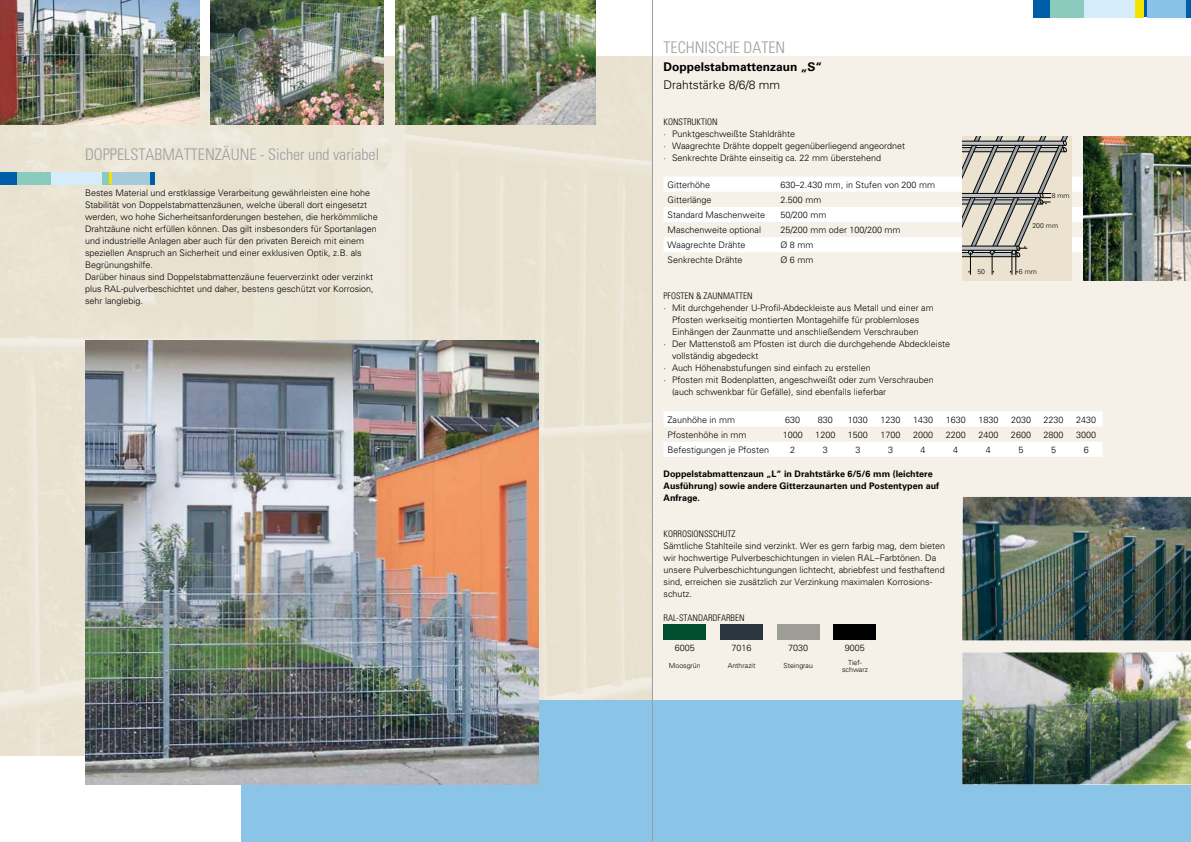
<style>
.page{position:relative;width:1191px;height:842px;background:#fff}
.page>*{position:absolute;margin:0;border:0;box-sizing:border-box;transform-origin:0 0}
.t1{font:300 condensed 16px "Univers";color:#9c9e9f}
.t2{font:700 12px "Univers";color:#000}
.t3{font:300 12px "Univers";color:#000}
.t4{font:300 9px/12px "Univers";color:#000}
.t5{font:700 9px/12px "Univers";color:#000}
.t6{font:300 condensed 9px "Univers";color:#000}
.t7{font:300 7px/7px "Univers";color:#000;text-align:center}
.t8{font:300 6.9px "Univers";color:#000}
</style>
<div class="page">
<img style="left:0;top:57px;width:652px;height:699px">
<div style="left:652px;top:57px;width:539px;height:699px;background:#f5f1e8"></div>
<div style="left:241px;top:700px;width:950px;height:142px;background:#8ac4e7"></div>
<hr style="left:652px;top:0;width:1px;height:842px;background:#9c9e9f">
<div style="left:0;top:172px;width:17px;height:12px;background:#005ea8"></div>
<div style="left:17px;top:172px;width:34px;height:12px;background:#8bcbbd"></div>
<div style="left:51px;top:172px;width:51px;height:12px;background:#d5edfa"></div>
<div style="left:102px;top:172px;width:9px;height:12px;background:#8bcbbd"></div>
<div style="left:111px;top:172px;width:39px;height:12px;background:#a5cbda"></div>
<hr style="left:151px;top:172px;width:4px;height:12px;background:#005ea8">
<svg style="left:109px;top:172px;width:3px;height:12px"></svg>
<img style="left:210px;top:0;width:174px;height:124px">
<div style="left:1033px;top:0;width:17px;height:17px;background:#005ea8"></div>
<div style="left:1050px;top:0;width:34px;height:17px;background:#8bcbbd"></div>
<div style="left:1084px;top:0;width:51px;height:17px;background:#d5edfa"></div>
<div style="left:1135px;top:0;width:9px;height:17px;background:#f3e400"></div>
<div style="left:1146px;top:0;width:40px;height:17px;background:#87c3e7"></div>
<div style="left:1186px;top:0;width:5px;height:17px;background:#005ea8"></div>
<svg style="left:1144px;top:0;width:2px;height:17px"></svg>
<img style="left:85px;top:340px;width:454px;height:444px">
<img style="left:0;top:0;width:199px;height:124px">
<img style="left:395px;top:0;width:200px;height:124px">
<img style="left:962px;top:497px;width:229px;height:143px">
<img style="left:962px;top:652px;width:229px;height:132px">
<svg style="left:664px;top:411px;width:438px;height:46px"></svg>
<div style="left:663px;top:625px;width:43px;height:15px;background:#004e2d"></div>
<div style="left:720px;top:625px;width:43px;height:15px;background:#29363e"></div>
<div style="left:777px;top:625px;width:42px;height:15px;background:#9d9c95"></div>
<div style="left:833px;top:625px;width:43px;height:15px;background:#000"></div>
<svg style="left:664px;top:136px;width:419px;height:144px"></svg>
<img style="left:1083px;top:136px;width:108px;height:144px">
<h1 class="t1" style="left:85px;top:145px;width:296px">DOPPELSTABMATTENZÄUNE - SICHER UND VARIABEL</h1>
<p class="t4" style="left:85px;top:187px;width:294px">Bestes Material und erstklassige Verarbeitung gewährleisten eine hohe Stabilität von Doppelstabmattenzäunen, welche überall dort eingesetzt werden, wo hohe Sicherheitsanforderungen bestehen, die herkömmliche Drahtzäune nicht erfüllen können. Das gilt insbesonders für Sportanlagen und industrielle Anlagen aber auch für den privaten Bereich mit einem speziellen Anspruch an Sicherheit und einer exklusiven Optik, z.B. als Begrünungshilfe.<br>Darüber hinaus sind Doppelstabmattenzäune feuerverzinkt oder verzinkt plus RAL-pulverbeschichtet und daher, bestens geschützt vor Korrosion, sehr langlebig.</p>
<h1 class="t1" style="left:663px;top:37px;width:123px">TECHNISCHE DATEN</h1>
<h2 class="t2" style="left:663px;top:59px;width:160px">Doppelstabmattenzaun „S“</h2>
<h2 class="t3" style="left:663px;top:77px;width:118px">Drahtstärke 8/6/8 mm</h2>
<p class="t6" style="left:663px;top:116px;width:55px">KONSTRUKTION</p>
<p class="t4" style="left:663px;top:127px;width:243px">· Punktgeschweißte Stahldrähte<br>· Waagrechte Drähte doppelt gegenüberliegend angeordnet · Senkrechte Drähte einseitig ca. 22 mm überstehend</p>
<p class="t4" style="left:667px;top:179px;width:44px">Gitterhöhe</p>
<p class="t4" style="left:780px;top:179px;width:156px">630–2.430 mm, in Stufen von 200 mm</p>
<p class="t4" style="left:667px;top:194px;width:46px">Gitterlänge</p>
<p class="t4" style="left:780px;top:194px;width:43px">2.500 mm</p>
<p class="t4" style="left:667px;top:209px;width:99px">Standard Maschenweite</p>
<p class="t4" style="left:780px;top:209px;width:48px">50/200 mm</p>
<p class="t4" style="left:667px;top:224px;width:95px">Maschenweite optional</p>
<p class="t4" style="left:780px;top:224px;width:122px">25/200 mm oder 100/200 mm</p>
<p class="t4" style="left:667px;top:239px;width:80px">Waagrechte Drähte</p>
<p class="t4" style="left:780px;top:239px;width:35px">Ø 8 mm</p>
<p class="t4" style="left:667px;top:254px;width:77px">Senkrechte Drähte</p>
<p class="t4" style="left:780px;top:254px;width:35px">Ø 6 mm</p>
<p class="t6" style="left:663px;top:291px;width:90px">PFOSTEN &amp; ZAUNMATTEN</p>
<p class="t4" style="left:663px;top:302px;width:272px">· Mit durchgehender U-Profil-Abdeckleiste aus Metall und einer am</p>
<p class="t4" style="left:672px;top:314px;width:249px">Pfosten werkseitig montierten Montagehilfe für problemloses</p>
<p class="t4" style="left:672px;top:326px;width:248px">Einhängen der Zaunmatte und anschließendem Verschrauben</p>
<p class="t4" style="left:663px;top:338px;width:288px">· Der Mattenstoß am Pfosten ist durch die durchgehende Abdeckleiste</p>
<p class="t4" style="left:672px;top:350px;width:88px">vollständig abgedeckt</p>
<p class="t4" style="left:663px;top:362px;width:209px">· Auch Höhenabstufungen sind einfach zu erstellen</p>
<p class="t4" style="left:663px;top:374px;width:272px">· Pfosten mit Bodenplatten, angeschweißt oder zum Verschrauben</p>
<p class="t4" style="left:672px;top:386px;width:216px">(auch schwenkbar für Gefälle), sind ebenfalls lieferbar</p>
<p class="t4" style="left:667px;top:413px;width:69px">Zaunhöhe in mm</p>
<p class="t4" style="left:785px;top:413px;width:17px">630</p>
<p class="t4" style="left:818px;top:413px;width:17px">830</p>
<p class="t4" style="left:848px;top:413px;width:22px">1030</p>
<p class="t4" style="left:880px;top:413px;width:22px">1230</p>
<p class="t4" style="left:913px;top:413px;width:22px">1430</p>
<p class="t4" style="left:945px;top:413px;width:22px">1630</p>
<p class="t4" style="left:978px;top:413px;width:22px">1830</p>
<p class="t4" style="left:1011px;top:413px;width:22px">2030</p>
<p class="t4" style="left:1043px;top:413px;width:22px">2230</p>
<p class="t4" style="left:1076px;top:413px;width:22px">2430</p>
<p class="t4" style="left:667px;top:429px;width:81px">Pfostenhöhe in mm</p>
<p class="t4" style="left:782px;top:429px;width:22px">1000</p>
<p class="t4" style="left:815px;top:429px;width:22px">1200</p>
<p class="t4" style="left:848px;top:429px;width:22px">1500</p>
<p class="t4" style="left:880px;top:429px;width:22px">1700</p>
<p class="t4" style="left:913px;top:429px;width:22px">2000</p>
<p class="t4" style="left:945px;top:429px;width:22px">2200</p>
<p class="t4" style="left:978px;top:429px;width:22px">2400</p>
<p class="t4" style="left:1011px;top:429px;width:22px">2600</p>
<p class="t4" style="left:1043px;top:429px;width:22px">2800</p>
<p class="t4" style="left:1076px;top:429px;width:22px">3000</p>
<p class="t4" style="left:667px;top:444px;width:103px">Befestigungen je Pfosten</p>
<p class="t4" style="left:790px;top:444px;width:7px">2</p>
<p class="t4" style="left:823px;top:444px;width:7px">3</p>
<p class="t4" style="left:855px;top:444px;width:7px">3</p>
<p class="t4" style="left:888px;top:444px;width:7px">3</p>
<p class="t4" style="left:920px;top:444px;width:7px">4</p>
<p class="t4" style="left:953px;top:444px;width:7px">4</p>
<p class="t4" style="left:986px;top:444px;width:7px">4</p>
<p class="t4" style="left:1018px;top:444px;width:7px">5</p>
<p class="t4" style="left:1051px;top:444px;width:7px">5</p>
<p class="t4" style="left:1083px;top:444px;width:7px">6</p>
<p class="t5" style="left:663px;top:468px;width:277px">Doppelstabmattenzaun „L“ in Drahtstärke 6/5/6 mm (leichtere<br>Ausführung) sowie andere Gitterzaunarten und Postentypen auf<br>Anfrage.</p>
<p class="t6" style="left:663px;top:528px;width:10px">KORROSIONSSCHUTZ</p>
<p class="t4" style="left:663px;top:540px;width:283px">Sämtliche Stahlteile sind verzinkt. Wer es gern farbig mag, dem bieten wir hochwertige Pulverbeschichtungen in vielen RAL--Farbtönen. Da unsere Pulverbeschichtungungen lichtecht, abriebfest und festhaftend sind, erreichen sie zusätzlich zur Verzinkung maximalen Korrosions&shy;schutz.</p>
<p class="t6" style="left:663px;top:612px;width:83px">RAL-STANDARDFARBEN</p>
<p class="t4" style="left:675px;top:642px;width:22px">6005</p>
<p class="t4" style="left:731px;top:642px;width:22px">7016</p>
<p class="t4" style="left:788px;top:642px;width:22px">7030</p>
<p class="t4" style="left:845px;top:642px;width:22px">9005</p>
<p class="t7" style="left:669px;top:662px;width:33px">Moosgrün</p>
<p class="t7" style="left:727px;top:662px;width:29px">Anthrazit</p>
<p class="t7" style="left:783px;top:662px;width:31px">Steingrau</p>
<p class="t7" style="left:842px;top:659px;width:27px">Tief&shy;schwarz</p>
<p class="t8" style="left:1051px;top:191px;width:19px">8 mm</p>
<p class="t8" style="left:1032px;top:222px;width:27px">200 mm</p>
<p class="t8" style="left:977px;top:268px;width:9px">50</p>
<p class="t8" style="left:1019px;top:268px;width:19px">6 mm</p>
</div>
